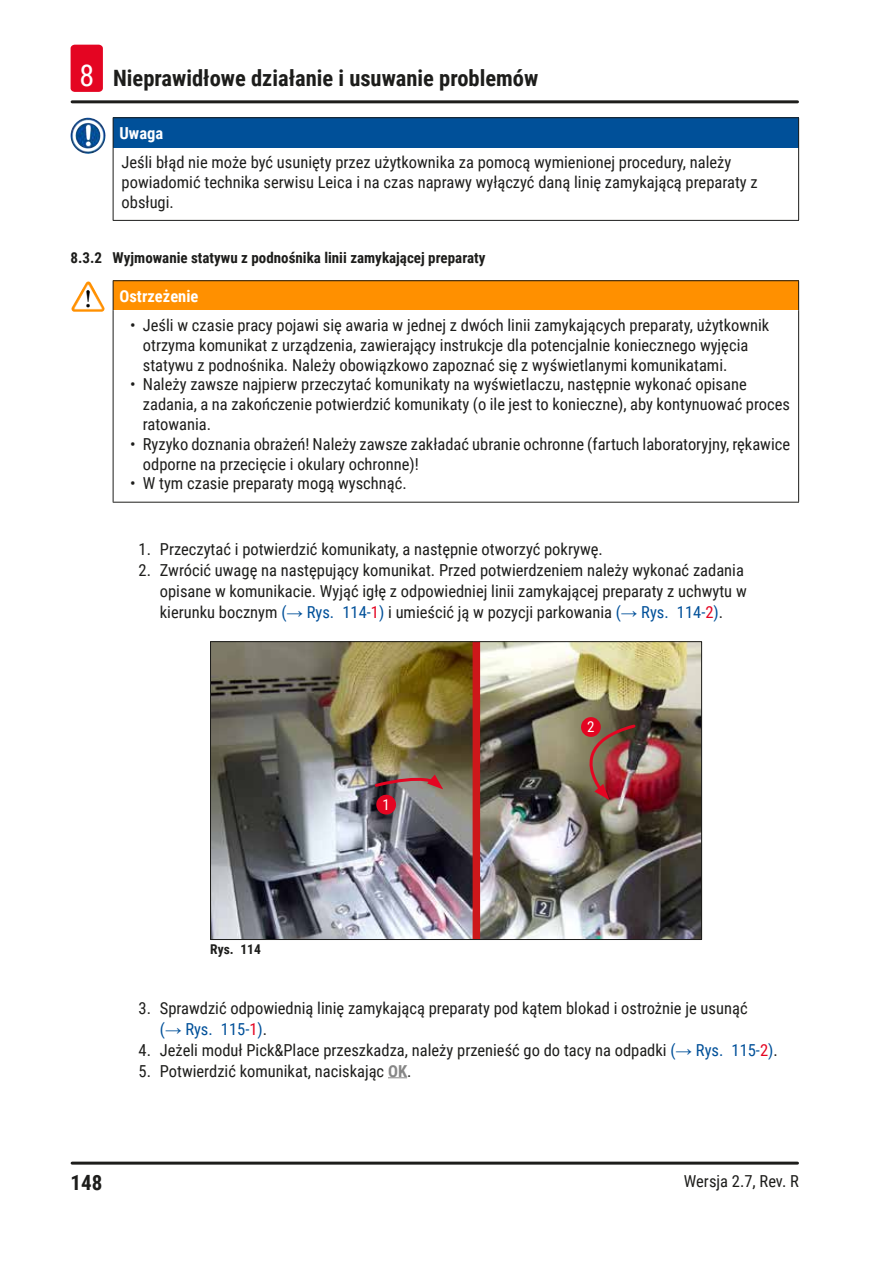
<style>
.page{position:relative;width:893px;height:1263px;background:#fff}
.page>*{position:absolute;margin:0;border:0;box-sizing:border-box;transform-origin:0 0}
.t1{font:700 22.5px "Roboto Condensed";color:#1d1d1b}
.t2{font:700 21px "Roboto Condensed";color:#1d1d1b}
.Source_of_danger{font:16.5px/19.8px "Roboto Condensed";color:#1d1d1b}
.Signalword__no_use_a{font:700 16.5px "Roboto Condensed";color:#fff}
.t3{font:700 15px "Roboto Condensed";color:#1d1d1b}
.t4{font:15px "Roboto Condensed";color:#fff}
.t5{font:700 13.5px "Roboto Condensed";color:#1d1d1b}
.s1{font-weight:400;font-size:30px;color:#fff}
.s2{color:#005099}
.s3{font-family:"Arial";color:#005099}
.s4{color:#e40522}
.s5{font-weight:700;color:#878787}
</style>
<div class="page">
<hr style="left:72px;top:1161px;width:725px;height:3px;background:#1d1d1b">
<hr style="left:72px;top:100px;width:725px;height:3px;background:#1d1d1b">
<div style="left:71px;top:45px;width:32px;height:47px;background:#e40522;border-radius:4px"></div>
<svg style="left:388px;top:1077px;width:19px;height:1px"></svg>
<div style="left:113px;top:118px;width:686px;height:30px;background:#005099"></div>
<hr style="left:113px;top:118px;width:1px;height:30px;background:#1d1d1b">
<hr style="left:113px;top:148px;width:1px;height:72px;background:#1d1d1b">
<hr style="left:798px;top:148px;width:1px;height:72px;background:#1d1d1b">
<hr style="left:113px;top:220px;width:686px;height:1px;background:#1d1d1b">
<hr style="left:113px;top:117px;width:686px;height:1px;background:#1d1d1b">
<hr style="left:798px;top:118px;width:1px;height:30px;background:#1d1d1b">
<img style="left:71px;top:118px;width:25px;height:36px">
<div style="left:113px;top:281px;width:686px;height:30px;background:#ff9000"></div>
<hr style="left:113px;top:281px;width:1px;height:30px;background:#1d1d1b">
<hr style="left:113px;top:311px;width:1px;height:191px;background:#1d1d1b">
<hr style="left:798px;top:311px;width:1px;height:191px;background:#1d1d1b">
<hr style="left:113px;top:502px;width:686px;height:1px;background:#1d1d1b">
<hr style="left:113px;top:280px;width:686px;height:1px;background:#1d1d1b">
<hr style="left:798px;top:281px;width:1px;height:30px;background:#1d1d1b">
<img style="left:74px;top:282px;width:14px;height:22px">
<img style="left:212px;top:643px;width:261px;height:295px">
<img style="left:480px;top:643px;width:220px;height:295px">
<div style="left:473px;top:642px;width:7px;height:297px;background:#cd171a"></div>
<svg style="left:373px;top:774px;width:70px;height:15px"></svg>
<img style="left:587px;top:722px;width:51px;height:78px">
<div style="left:376px;top:795px;width:20px;height:19px;background:#e40522;border-radius:50%"></div>
<div style="left:581px;top:717px;width:20px;height:20px;background:#e40522;border-radius:50%"></div>
<div style="left:210px;top:641px;width:492px;height:299px;border:1px solid #1d1d1b"></div>
<h1 class="t1" style="left:79px;top:63px;width:460px"><span class="s1">8</span> Nieprawidłowe działanie i usuwanie problemów</h1>
<p class="Signalword__no_use_a" style="left:119px;top:122px;width:45px">Uwaga</p>
<p class="Source_of_danger" style="left:122px;top:152px;width:638px">Jeśli błąd nie może być usunięty przez użytkownika za pomocą wymienionej procedury, należy powiadomić technika serwisu Leica i na czas naprawy wyłączyć daną linię zamykającą preparaty z obsługi.</p>
<p class="t3" style="left:71px;top:247px;width:416px">8.3.2 Wyjmowanie statywu z podnośnika linii zamykającej preparaty</p>
<p class="Signalword__no_use_a" style="left:119px;top:285px;width:80px">Ostrzeżenie</p>
<p class="Source_of_danger" style="left:143px;top:315px;width:628px;text-indent:-13px">• Jeśli w czasie pracy pojawi się awaria w jednej z dwóch linii zamykających preparaty, użytkownik otrzyma komunikat z urządzenia, zawierający instrukcje dla potencjalnie koniecznego wyjęcia statywu z podnośnika. Należy obowiązkowo zapoznać się z wyświetlanymi komunikatami.</p>
<p class="Source_of_danger" style="left:143px;top:374px;width:649px;text-indent:-13px">• Należy zawsze najpierw przeczytać komunikaty na wyświetlaczu, następnie wykonać opisane zadania, a na zakończenie potwierdzić komunikaty (o ile jest to konieczne), aby kontynuować proces ratowania.</p>
<p class="Source_of_danger" style="left:143px;top:433px;width:649px;text-indent:-13px">• Ryzyko doznania obrażeń! Należy zawsze zakładać ubranie ochronne (fartuch laboratoryjny, rękawice odporne na przecięcie i okulary ochronne)!</p>
<p class="Source_of_danger" style="left:130px;top:473px;width:278px">• W tym czasie preparaty mogą wyschnąć.</p>
<p class="Source_of_danger" style="left:139px;top:539px;width:466px">1. Przeczytać i potwierdzić komunikaty, a następnie otworzyć pokrywę.</p>
<p class="Source_of_danger" style="left:160px;top:559px;width:588px;line-height:20.9px;text-indent:-21px">2. Zwrócić uwagę na następujący komunikat. Przed potwierdzeniem należy wykonać zadania opisane w komunikacie. Wyjąć igłę z odpowiedniej linii zamykającej preparaty z uchwytu w kierunku bocznym <span class="s2">(</span><span class="s3">→</span> <span class="s2">Rys. 114‑</span><span class="s4">1</span><span class="s2">)</span> i umieścić ją w pozycji parkowania <span class="s2">(</span><span class="s3">→</span> <span class="s2">Rys. 114‑</span><span class="s4">2</span><span class="s2">)</span>.</p>
<p class="t5" style="left:210px;top:940px;width:52px">Rys. 114</p>
<p class="t4" style="left:382px;top:794px;width:9px">1</p>
<p class="t4" style="left:587px;top:716px;width:9px">2</p>
<p class="Source_of_danger" style="left:160px;top:997px;width:589px;line-height:20.9px;text-indent:-21px">3. Sprawdzić odpowiednią linię zamykającą preparaty pod kątem blokad i ostrożnie je usunąć <span class="s2">(</span><span class="s3">→</span> <span class="s2">Rys. 115‑</span><span class="s4">1</span><span class="s2">)</span>.</p>
<p class="Source_of_danger" style="left:139px;top:1039px;width:641px">4. Jeżeli moduł Pick&amp;Place przeszkadza, należy przenieść go do tacy na odpadki <span class="s2">(</span><span class="s3">→</span> <span class="s2">Rys. 115‑</span><span class="s4">2</span><span class="s2">)</span>.</p>
<p class="Source_of_danger" style="left:139px;top:1060px;width:274px">5. Potwierdzić komunikat, naciskając <span class="s5">OK</span>.</p>
<p class="t2" style="left:71px;top:1168px;width:33px">148</p>
<p class="Source_of_danger" style="left:684px;top:1170px;width:117px">Wersja 2.7, Rev. R</p>
</div>
